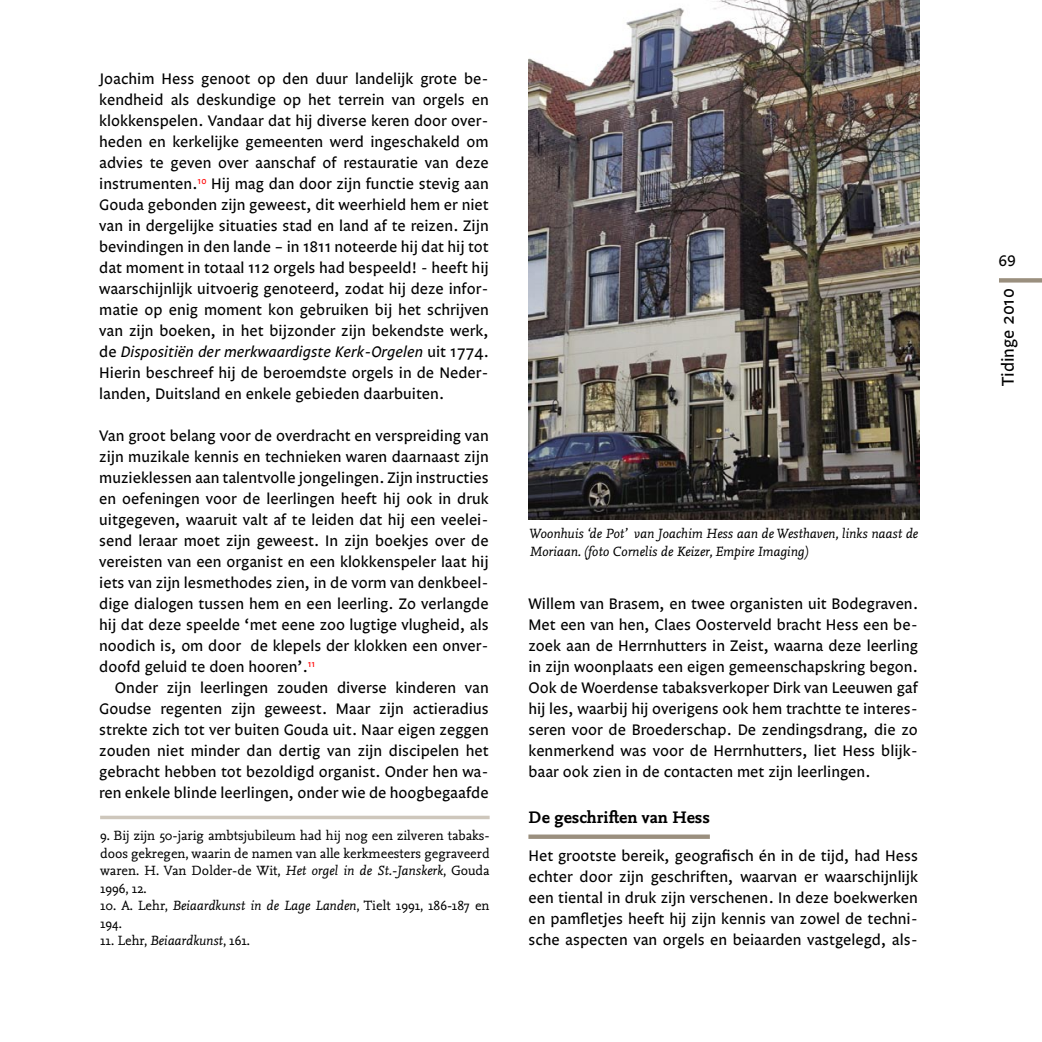
<style>
.page{position:relative;width:1042px;height:1042px;background:#fff}
.page>*{position:absolute;margin:0;border:0;box-sizing:border-box;transform-origin:0 0}
._2-tussenkop{font:700 17.5px "Nexus Mix";color:#000}
.t1{font:17.5px "Legato One";color:#000}
._2-plat{font:15.75px/21px "Legato One";color:#000;text-align:justify}
._2-plat_inspring{font:15.75px/21px "Legato One";color:#000;text-align:justify}
.t2{font:15.75px "Legato One TF";color:#000}
._2-noten{font:14px/17.5px "Nexus Mix";color:#000;text-align:justify}
._2-bijschrift{font:italic 14px/17.5px "Nexus Mix";color:#000}
.s1{font-style:italic}
</style>
<div class="page">
<div style="left:999px;top:278px;width:43px;height:5px;background:#9a8f7e"></div>
<hr style="left:100px;top:816px;width:390px;height:3px;background:#cec7bc">
<div style="left:528px;top:834px;width:182px;height:5px;background:#9a8f7e"></div>
<img style="left:528px;top:0;width:391px;height:520px">
<p class="_2-plat" style="left:99px;top:69px;width:391px">Joachim Hess genoot op den duur landelijk grote be&shy;kendheid als deskundige op het terrein van orgels en klokkenspelen. Vandaar dat hij diverse keren door over&shy;heden en kerkelijke gemeenten werd ingeschakeld om advies te geven over aanschaf of restauratie van deze instrumenten.<sup>10</sup> Hij mag dan door zijn functie stevig aan Gouda gebonden zijn geweest, dit weerhield hem er niet van in dergelijke situaties stad en land af te reizen. Zijn bevindingen in den lande – in 1811 noteerde hij dat hij tot dat moment in totaal 112 orgels had bespeeld! - heeft hij waarschijnlijk uitvoerig genoteerd, zodat hij deze infor&shy;matie op enig moment kon gebruiken bij het schrijven van zijn boeken, in het bijzonder zijn bekendste werk, de <span class="s1">Dispositiën der merkwaardigste Kerk-Orgelen</span> uit 1774.<br>Hierin beschreef hij de beroemdste orgels in de Neder&shy;landen, Duitsland en enkele gebieden daarbuiten.</p>
<p class="_2-plat" style="left:99px;top:426px;width:391px">Van groot belang voor de overdracht en verspreiding van zijn muzikale kennis en technieken waren daarnaast zijn muzieklessen aan talentvolle jongelingen. Zijn instructies en oefeningen voor de leerlingen heeft hij ook in druk uitgegeven, waaruit valt af te leiden dat hij een veelei&shy;send leraar moet zijn geweest. In zijn boekjes over de vereisten van een organist en een klokkenspeler laat hij iets van zijn lesmethodes zien, in de vorm van denkbeel&shy;dige dialogen tussen hem en een leerling. Zo verlangde hij dat deze speelde ‘met eene zoo lugtige vlugheid, als noodich is, om door de klepels der klokken een onver&shy;doofd geluid te doen hooren’.<sup>11</sup></p>
<p class="_2-plat_inspring" style="left:99px;top:678px;width:391px;text-indent:16px">Onder zijn leerlingen zouden diverse kinderen van Goudse regenten zijn geweest. Maar zijn actieradius strekte zich tot ver buiten Gouda uit. Naar eigen zeggen zouden niet minder dan dertig van zijn discipelen het gebracht hebben tot bezoldigd organist. Onder hen wa&shy;ren enkele blinde leerlingen, onder wie de hoogbegaafde</p>
<p class="_2-noten" style="left:100px;top:826px;width:391px">9. Bij zijn 50-jarig ambtsjubileum had hij nog een zilveren tabaks&shy;doos gekregen, waarin de namen van alle kerkmeesters gegraveerd waren. H. Van Dolder-de Wit, <span class="s1">Het orgel in de St.-Janskerk</span>, Gouda 1996, 12.</p>
<p class="_2-noten" style="left:100px;top:896px;width:391px">10. A. Lehr, <span class="s1">Beiaardkunst in de Lage Landen</span>, Tielt 1991, 186-187 en<br>194.</p>
<p class="_2-noten" style="left:100px;top:931px;width:151px">11. Lehr, <span class="s1">Beiaardkunst</span>, 161.</p>
<p class="_2-bijschrift" style="left:530px;top:524px;width:390px">Woonhuis ‘de Pot’ van Joachim Hess aan de Westhaven, links naast de<br>Moriaan. (foto Cornelis de Keizer, Empire Imaging)</p>
<p class="_2-plat_inspring" style="left:528px;top:594px;width:391px">Willem van Brasem, en twee organisten uit Bodegraven.<br>Met een van hen, Claes Oosterveld bracht Hess een be&shy;zoek aan de Herrnhutters in Zeist, waarna deze leerling in zijn woonplaats een eigen gemeenschapskring begon.<br>Ook de Woerdense tabaksverkoper Dirk van Leeuwen gaf hij les, waarbij hij overigens ook hem trachtte te interes&shy;seren voor de Broederschap. De zendingsdrang, die zo kenmerkend was voor de Herrnhutters, liet Hess blijk&shy;baar ook zien in de contacten met zijn leerlingen.</p>
<p class="_2-tussenkop" style="left:528px;top:806px;width:183px">De geschriften van Hess</p>
<p class="_2-plat" style="left:528px;top:846px;width:391px">Het grootste bereik, geografisch én in de tijd, had Hess echter door zijn geschriften, waarvan er waarschijnlijk een tiental in druk zijn verschenen. In deze boekwerken en pamfletjes heeft hij zijn kennis van zowel de techni&shy;sche aspecten van orgels en beiaarden vastgelegd, als-</p>
<p class="t2" style="left:998px;top:252px;width:19px">69</p>
<p class="t1" style="left:998px;top:386px;width:99px;rotate:-90deg">Tidinge 2010</p>
</div>
